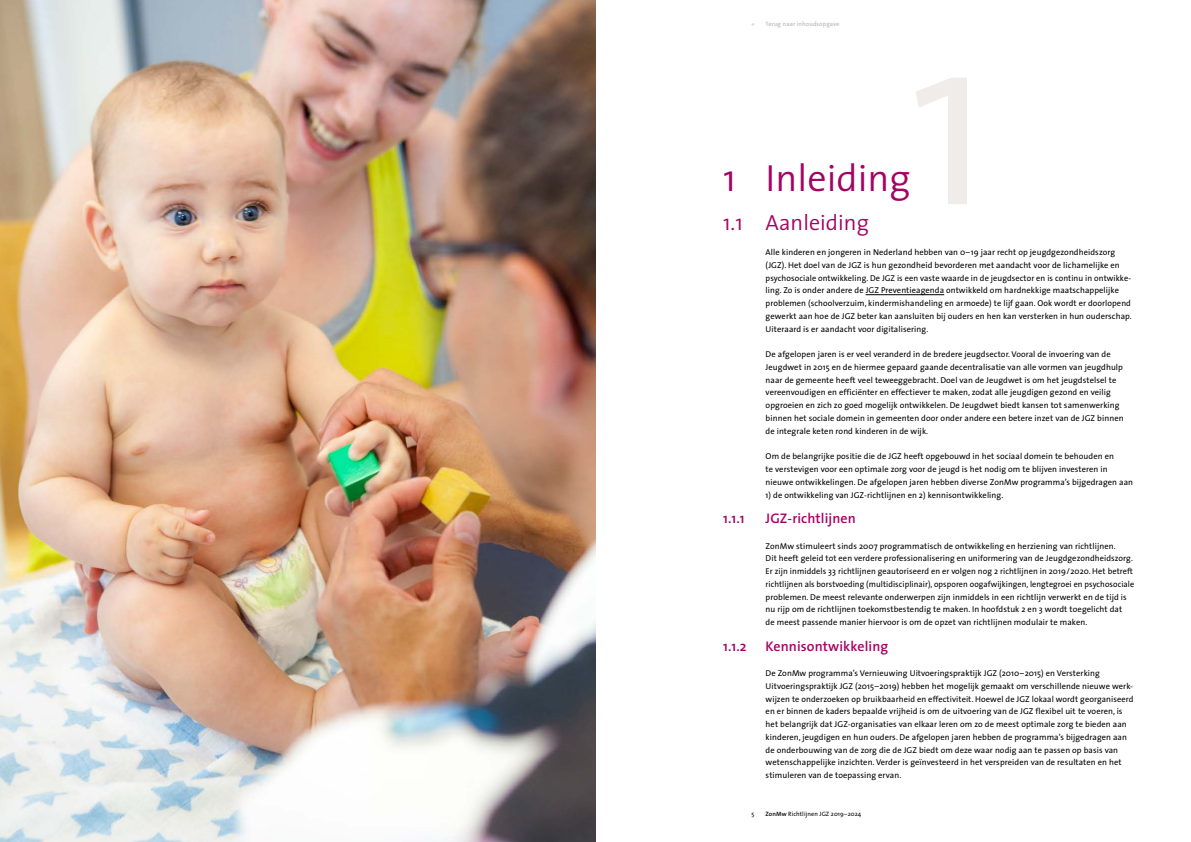
<style>
.page{position:relative;width:1191px;height:842px;background:#fff}
.page>*{position:absolute;margin:0;border:0;box-sizing:border-box;transform-origin:0 0}
.t1{font:300 246px "The Sans";color:#efecea}
.t2{font:300 38px "The Sans";color:#a30463}
.t3{font:300 22px "The Sans";color:#a30463}
.t4{font:600 14px "The Sans";letter-spacing:.01em;color:#a30463}
.t5{font:8.5px/12.8px "The Sans";letter-spacing:.01em;color:#000}
.t6{font:6.2px "The Sans";letter-spacing:.01em;color:#000}
.t7{font:700 6.2px "The Sans";letter-spacing:.01em;color:#c3c5c8}
.s1{font-weight:600}
</style>
<div class="page">
<hr style="left:865px;top:294px;width:79px;height:1px;background:#000">
<img style="left:0;top:0;width:595px;height:842px">
<p class="t7" style="left:751px;top:18px;width:5px">«</p>
<p class="t7" style="left:765px;top:18px;width:75px">Terug naar inhoudsopgave</p>
<h1 class="t1" style="left:908px;top:-83px;width:84px">1</h1>
<h2 class="t2" style="left:723px;top:147px;width:189px">1 Inleiding</h2>
<h3 class="t3" style="left:723px;top:204px;width:147px">1.1 Aanleiding</h3>
<p class="t5" style="left:765px;top:246px;width:368px">Alle kinderen en jongeren in Nederland hebben van 0–19 jaar recht op jeugdgezondheidszorg (JGZ). Het doel van de JGZ is hun gezondheid bevorderen met aandacht voor de lichamelijke en psychosociale ontwikkeling. De JGZ is een vaste waarde in de jeugdsector en is continu in ontwikke&shy;ling. Zo is onder andere de JGZ Preventieagenda ontwikkeld om hardnekkige maatschappelijke problemen (schoolverzuim, kindermishandeling en armoede) te lijf gaan. Ook wordt er doorlopend gewerkt aan hoe de JGZ beter kan aansluiten bij ouders en hen kan versterken in hun ouderschap.<br>Uiteraard is er aandacht voor digitalisering.</p>
<p class="t5" style="left:765px;top:348px;width:359px">De afgelopen jaren is er veel veranderd in de bredere jeugdsector. Vooral de invoering van de Jeugdwet in 2015 en de hiermee gepaard gaande decentralisatie van alle vormen van jeugdhulp naar de gemeente heeft veel teweeggebracht. Doel van de Jeugdwet is om het jeugdstelsel te vereenvoudigen en efficiënter en effectiever te maken, zodat alle jeugdigen gezond en veilig opgroeien en zich zo goed mogelijk ontwikkelen. De Jeugdwet biedt kansen tot samenwerking binnen het sociale domein in gemeenten door onder andere een betere inzet van de JGZ binnen de integrale keten rond kinderen in de wijk.</p>
<p class="t5" style="left:765px;top:450px;width:369px">Om de belangrijke positie die de JGZ heeft opgebouwd in het sociaal domein te behouden en<br>te verstevigen voor een optimale zorg voor de jeugd is het nodig om te blijven investeren in nieuwe ontwikkelingen. De afgelopen jaren hebben diverse ZonMw programma’s bijgedragen aan</p>
<p class="t5" style="left:765px;top:488px;width:239px">1) de ontwikkeling van JGZ-richtlijnen en 2) kennisontwikkeling.</p>
<h3 class="t4" style="left:723px;top:507px;width:23px">1.1.1</h3>
<h3 class="t4" style="left:765px;top:507px;width:92px">JGZ-richtlijnen</h3>
<p class="t5" style="left:765px;top:539px;width:370px">ZonMw stimuleert sinds 2007 programmatisch de ontwikkeling en herziening van richtlijnen.<br>Dit heeft geleid tot een verdere professionalisering en uniformering van de Jeugdgezondheidszorg.<br>Er zijn inmiddels 33 richtlijnen geautoriseerd en er volgen nog 2 richtlijnen in 2019/2020. Het betreft richtlijnen als borstvoeding (multidisciplinair), opsporen oogafwijkingen, lengtegroei en psychosociale problemen. De meest relevante onderwerpen zijn inmiddels in een richtlijn verwerkt en de tijd is nu rijp om de richtlijnen toekomstbestendig te maken. In hoofdstuk 2 en 3 wordt toegelicht dat<br>de meest passende manier hiervoor is om de opzet van richtlijnen modulair te maken.</p>
<h3 class="t4" style="left:723px;top:634px;width:25px">1.1.2</h3>
<h3 class="t4" style="left:765px;top:634px;width:124px">Kennisontwikkeling</h3>
<p class="t5" style="left:765px;top:667px;width:369px">De ZonMw programma’s Vernieuwing Uitvoeringspraktijk JGZ (2010–2015) en Versterking Uitvoeringspraktijk JGZ (2015–2019) hebben het mogelijk gemaakt om verschillende nieuwe werk&shy;wijzen te onderzoeken op bruikbaarheid en effectiviteit. Hoewel de JGZ lokaal wordt georganiseerd en er binnen de kaders bepaalde vrijheid is om de uitvoering van de JGZ flexibel uit te voeren, is het belangrijk dat JGZ-organisaties van elkaar leren om zo de meest optimale zorg te bieden aan kinderen, jeugdigen en hun ouders. De afgelopen jaren hebben de programma’s bijgedragen aan de onderbouwing van de zorg die de JGZ biedt om deze waar nodig aan te passen op basis van wetenschappelijke inzichten. Verder is geïnvesteerd in het verspreiden van de resultaten en het stimuleren van de toepassing ervan.</p>
<p class="t6" style="left:751px;top:809px;width:4px">5</p>
<p class="t6" style="left:765px;top:809px;width:97px"><span class="s1">ZonMw</span> Richtlijnen JGZ 2019–2024</p>
</div>
